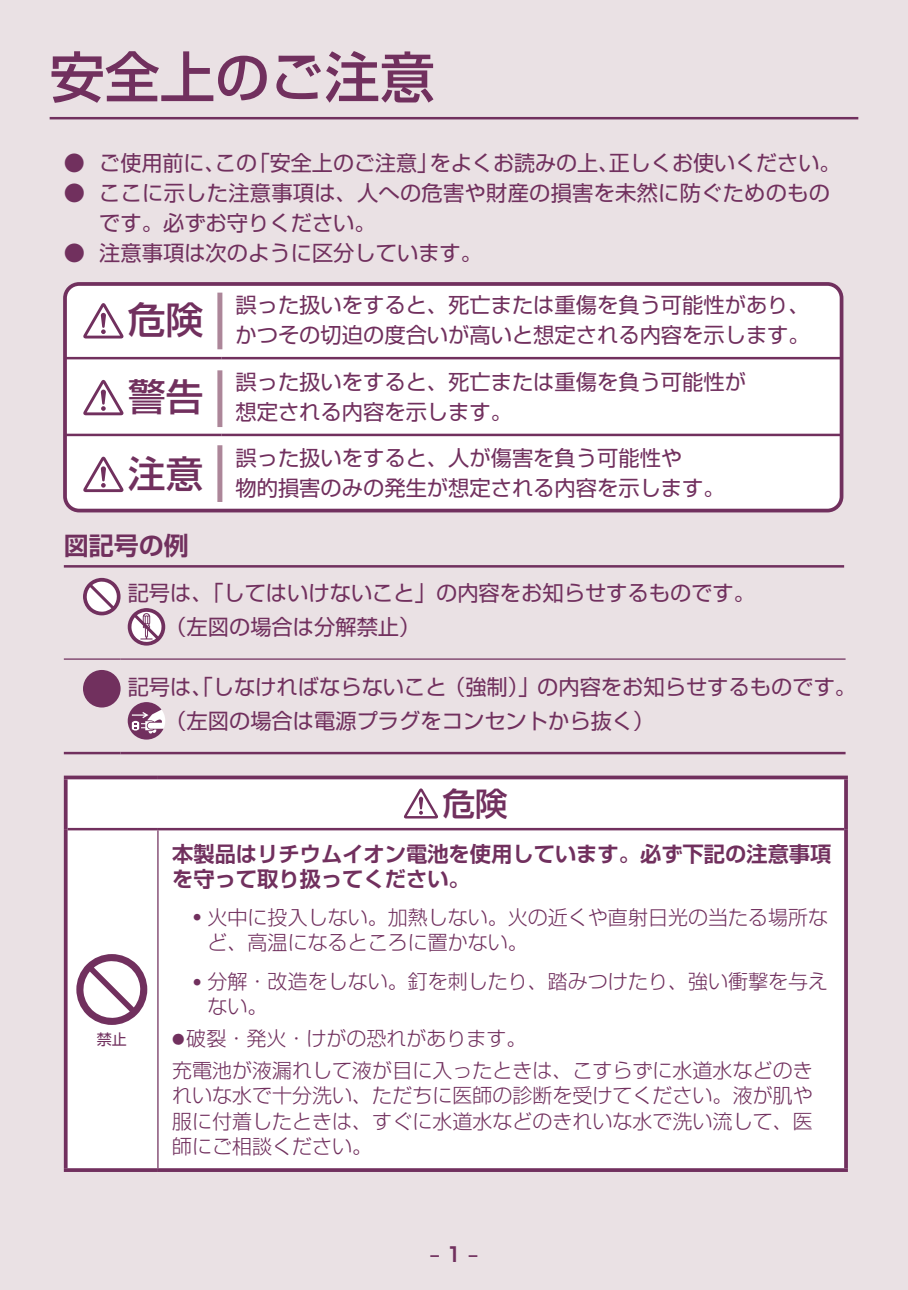
<style>
.page{position:relative;width:908px;height:1290px;background:#fff}
.page>*{position:absolute;margin:0;border:0;box-sizing:border-box;transform-origin:0 0}
.t1{font:500 55px "Shin Go Pro";color:#71305e}
.t2{font:500 37.5px "Shin Go Pro";color:#71305e}
.t3{font:500 32.5px "Shin Go Pro";color:#71305e}
.t4{font:700 25px "Shin Go Pro De";color:#71305e}
.t5{font:21.25px/30px "Shin Go Pro";color:#71305e}
.t6{font:700 21.25px/25px "Shin Go Pro De";color:#71305e}
.t7{font:300 20px/25px "Shin Go Pro";color:#71305e}
.t8{font:700 20px "Shin Go Pro De";color:#71305e}
.t9{font:15px "Shin Go Pro";color:#71305e}
.s1{font-size:12.5px}
</style>
<div class="page">
<div style="left:0;top:0;width:907px;height:1290px;background:#eae1e4"></div>
<div style="left:65px;top:284px;width:776px;height:226px;background:#fff;border-radius:14px"></div>
<div style="left:63px;top:282px;width:780px;height:230px;border:4px solid #71305e;border-radius:14px"></div>
<div style="left:217px;top:293px;width:5px;height:56px;background:#ac8699"></div>
<div style="left:217px;top:370px;width:5px;height:57px;background:#ac8699"></div>
<div style="left:217px;top:445px;width:5px;height:57px;background:#ac8699"></div>
<hr style="left:50px;top:117px;width:807px;height:2px;background:#71305e">
<hr style="left:64px;top:565px;width:779px;height:3px;background:#71305e">
<hr style="left:65px;top:357px;width:156px;height:2px;background:#71305e">
<hr style="left:221px;top:357px;width:621px;height:2px;background:#71305e">
<hr style="left:65px;top:434px;width:156px;height:2px;background:#71305e">
<hr style="left:221px;top:434px;width:621px;height:2px;background:#71305e">
<svg style="left:83px;top:303px;width:40px;height:35px"></svg>
<svg style="left:83px;top:380px;width:40px;height:35px"></svg>
<svg style="left:83px;top:457px;width:40px;height:35px"></svg>
<hr style="left:64px;top:658px;width:56px;height:2px;background:#71305e">
<hr style="left:64px;top:752px;width:56px;height:2px;background:#71305e">
<hr style="left:120px;top:658px;width:725px;height:2px;background:#71305e">
<hr style="left:120px;top:752px;width:725px;height:2px;background:#71305e">
<svg style="left:83px;top:578px;width:37px;height:37px"></svg>
<svg style="left:128px;top:608px;width:37px;height:38px"></svg>
<div style="left:83px;top:670px;width:37px;height:37px;background:#71305e;border-radius:50%"></div>
<div style="left:128px;top:702px;width:37px;height:38px;background:#fff;border-radius:50%"></div>
<svg style="left:128px;top:702px;width:35px;height:38px"></svg>
<div style="left:68px;top:779px;width:775px;height:389px;background:#fff"></div>
<svg style="left:64px;top:779px;width:4px;height:50px"></svg>
<svg style="left:64px;top:775px;width:94px;height:4px"></svg>
<svg style="left:158px;top:775px;width:689px;height:4px;background:#834a72"></svg>
<hr style="left:68px;top:828px;width:90px;height:2px;background:#71305e">
<svg style="left:843px;top:779px;width:4px;height:50px"></svg>
<hr style="left:158px;top:828px;width:685px;height:2px;background:#71305e">
<svg style="left:64px;top:829px;width:4px;height:339px"></svg>
<hr style="left:157px;top:830px;width:1px;height:338px;background:#71305e">
<svg style="left:843px;top:829px;width:4px;height:339px"></svg>
<svg style="left:158px;top:1168px;width:689px;height:4px;background:#793b67"></svg>
<svg style="left:64px;top:1168px;width:94px;height:4px"></svg>
<svg style="left:404px;top:788px;width:34px;height:30px"></svg>
<svg style="left:76px;top:954px;width:71px;height:71px;background:#ceb7c7"></svg>
<h1 class="t1" style="left:50px;top:32px;width:386px">安全上のご注意</h1>
<p class="t5" style="left:64px;top:145px;width:777px">● ご使用前に、この「安全上のご注意」をよくお読みの上、正しくお使いください。</p>
<p class="t5" style="left:99px;top:175px;width:731px;text-indent:-35px">● ここに示した注意事項は、人への危害や財産の損害を未然に防ぐためのものです。必ずお守りください。</p>
<p class="t5" style="left:64px;top:235px;width:419px">● 注意事項は次のように区分しています。</p>
<h2 class="t2" style="left:128px;top:289px;width:76px">危険</h2>
<p class="t5" style="left:235px;top:287px;width:575px">誤った扱いをすると、死亡または重傷を負う可能性があり、かつその切迫の度合いが高いと想定される内容を示します。</p>
<h2 class="t2" style="left:128px;top:366px;width:76px">警告</h2>
<p class="t5" style="left:235px;top:364px;width:511px">誤った扱いをすると、死亡または重傷を負う可能性が想定される内容を示します。</p>
<h2 class="t2" style="left:128px;top:442px;width:76px">注意</h2>
<p class="t5" style="left:235px;top:441px;width:490px">誤った扱いをすると、人が傷害を負う可能性や<br>物的損害のみの発生が想定される内容を示します。</p>
<p class="t4" style="left:64px;top:525px;width:127px">図記号の例</p>
<p class="t5" style="left:165px;top:573px;width:591px;line-height:34.5px;text-indent:-38px">記号は、「してはいけないこと」の内容をお知らせするものです。（左図の場合は分解禁止）</p>
<p class="t5" style="left:165px;top:667px;width:692px;line-height:34.5px;text-indent:-38px">記号は、「しなければならないこと（強制）」の内容をお知らせするものです。（左図の場合は電源プラグをコンセントから抜く）</p>
<p class="t9" style="left:97px;top:1027px;width:31px">禁止</p>
<h3 class="t3" style="left:442px;top:776px;width:66px">危険</h3>
<p class="t6" style="left:172px;top:839px;width:660px">本製品はリチウムイオン電池を使用しています。必ず下記の注意事項を守って取り扱ってください。</p>
<p class="t7" style="left:207px;top:902px;width:622px;text-indent:-14px"><sup>●</sup> 火中に投入しない。加熱しない。火の近くや直射日光の当たる場所など、高温になるところに置かない。</p>
<p class="t7" style="left:207px;top:967px;width:622px;text-indent:-14px"><sup>●</sup> 分解・改造をしない。釘を刺したり、踏みつけたり、強い衝撃を与えない。</p>
<p class="t7" style="left:172px;top:1020px;width:642px;line-height:32px"><span class="s1">●</span>破裂・発火・けがの恐れがあります。<br>充電池が液漏れして液が目に入ったときは、こすらずに水道水などのき</p>
<p class="t7" style="left:172px;top:1081px;width:642px;text-align:justify">れいな水で十分洗い、ただちに医師の診断を受けてください。液が肌や服に付着したときは、すぐに水道水などのきれいな水で洗い流して、医師にご相談ください。</p>
<p class="t8" style="left:429px;top:1238px;width:50px">‒ 1 ‒</p>
</div>
